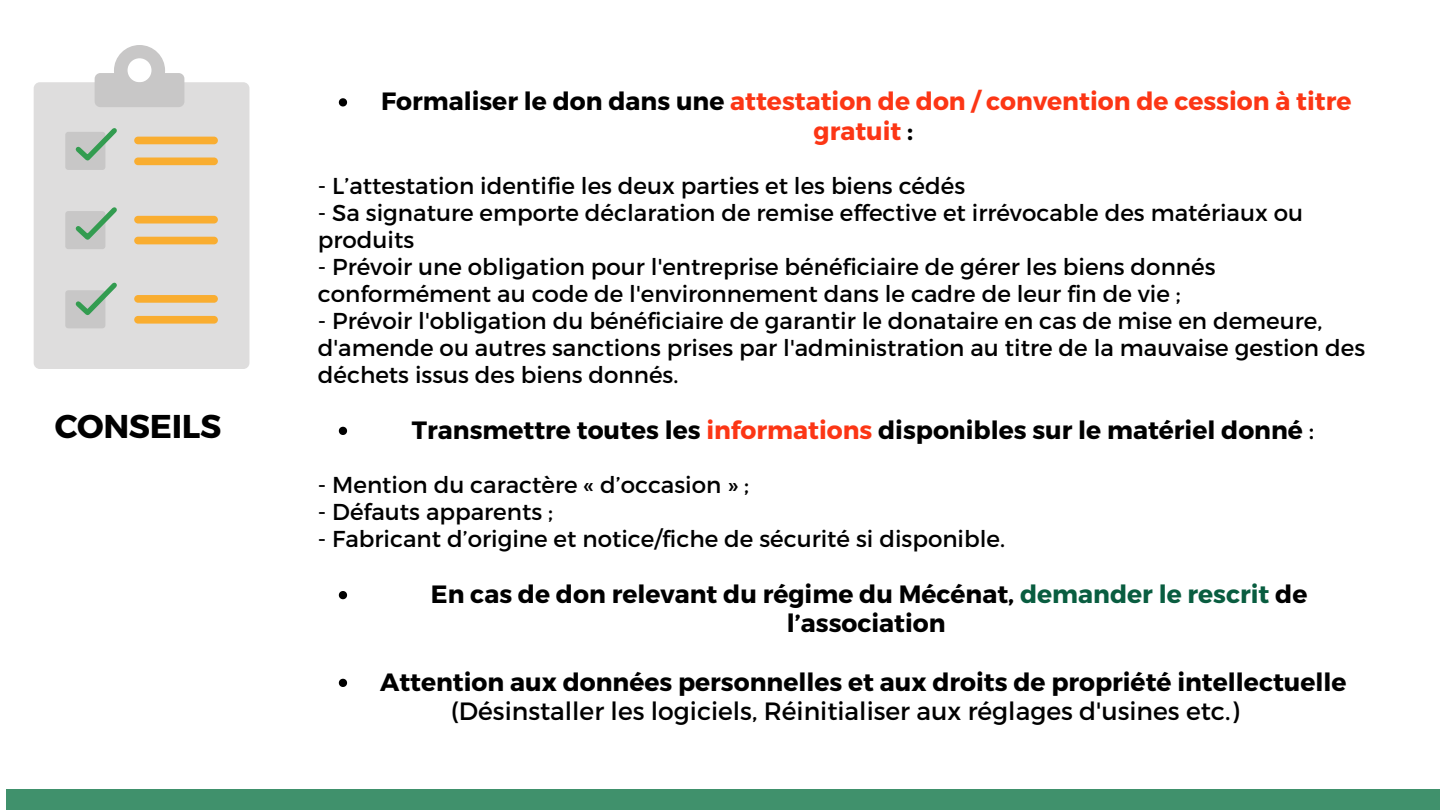
<style>
.page{position:relative;width:1440px;height:810px;background:#fff}
.page>*{position:absolute;margin:0;border:0;box-sizing:border-box;transform-origin:0 0}
.t1{font:700 33px "Montserrat";letter-spacing:-.01em;color:#000}
.t2{font:700 25px/29.2px "Montserrat";color:#000;text-align:center}
.t3{font:700 25px/29.2px "Montserrat";color:#fc3615;text-align:center}
.t4{font:25px "Montserrat";color:#000}
.t5{font:23px/27px "Montserrat";color:#000}
.s1{color:#000}
.s2{color:#fc3615}
.s3{font-weight:400}
.s4{color:#095d40}
</style>
<div class="page">
<div style="left:7px;top:790px;width:1433px;height:20px;background:#40916c"></div>
<svg style="left:339px;top:98px;width:8px;height:8px"></svg>
<svg style="left:339px;top:427px;width:8px;height:8px"></svg>
<svg style="left:339px;top:591px;width:8px;height:8px"></svg>
<svg style="left:339px;top:679px;width:8px;height:8px"></svg>
<div style="left:34px;top:82px;width:215px;height:287px;background:#dedddd;border-radius:6px"></div>
<div style="left:65px;top:132px;width:40px;height:38px;background:#c8c7c7;border-radius:3px"></div>
<div style="left:134px;top:137px;width:84px;height:7px;background:#f9ad30;border-radius:4px"></div>
<div style="left:134px;top:158px;width:84px;height:7px;background:#f9ad30;border-radius:4px"></div>
<div style="left:65px;top:211px;width:40px;height:38px;background:#c8c7c7;border-radius:3px"></div>
<div style="left:134px;top:216px;width:84px;height:8px;background:#f9ad30;border-radius:4px"></div>
<div style="left:134px;top:237px;width:84px;height:7px;background:#f9ad30;border-radius:4px"></div>
<div style="left:65px;top:290px;width:40px;height:38px;background:#c8c7c7;border-radius:3px"></div>
<div style="left:134px;top:295px;width:84px;height:8px;background:#f9ad30;border-radius:4px"></div>
<div style="left:134px;top:316px;width:84px;height:8px;background:#f9ad30;border-radius:4px"></div>
<svg style="left:95px;top:45px;width:89px;height:62px"></svg>
<svg style="left:75px;top:128px;width:42px;height:33px"></svg>
<svg style="left:75px;top:207px;width:42px;height:33px"></svg>
<svg style="left:75px;top:282px;width:42px;height:33px"></svg>
<p class="t1" style="left:55px;top:405px;width:168px">CONSEILS</p>
<p class="t3" style="left:381px;top:85px;width:972px"><span class="s1">Formaliser le don dans une</span> attestation de don / convention de cession à titre gratuit <span class="s1">:</span></p>
<p class="t5" style="left:318px;top:171px;width:649px">- L’attestation identifie les deux parties et les biens cédés</p>
<p class="t5" style="left:318px;top:198px;width:987px">- Sa signature emporte déclaration de remise effective et irrévocable des matériaux ou produits</p>
<p class="t5" style="left:318px;top:252px;width:899px">- Prévoir une obligation pour l'entreprise bénéficiaire de gérer les biens donnés conformément au code de l'environnement dans le cadre de leur fin de vie ;</p>
<p class="t5" style="left:318px;top:306px;width:1049px">- Prévoir l'obligation du bénéficiaire de garantir le donataire en cas de mise en demeure, d'amende ou autres sanctions prises par l'administration au titre de la mauvaise gestion des déchets issus des biens donnés.</p>
<p class="t2" style="left:412px;top:414px;width:904px">Transmettre toutes les <span class="s2">informations</span> disponibles sur le matériel donné <span class="s3">:</span></p>
<p class="t5" style="left:318px;top:470px;width:433px">- Mention du caractère « d’occasion » ;</p>
<p class="t5" style="left:318px;top:497px;width:237px">- Défauts apparents ;</p>
<p class="t5" style="left:318px;top:524px;width:689px">- Fabricant d’origine et notice/fiche de sécurité si disponible.</p>
<p class="t2" style="left:431px;top:578px;width:878px">En cas de don relevant du régime du Mécénat, <span class="s4">demander le rescrit</span> de l’association</p>
<p class="t2" style="left:380px;top:666px;width:968px">Attention aux données personnelles et aux droits de propriété intellectuelle</p>
<p class="t4" style="left:451px;top:695px;width:790px">(Désinstaller les logiciels, Réinitialiser aux réglages d'usines etc.)</p>
</div>
